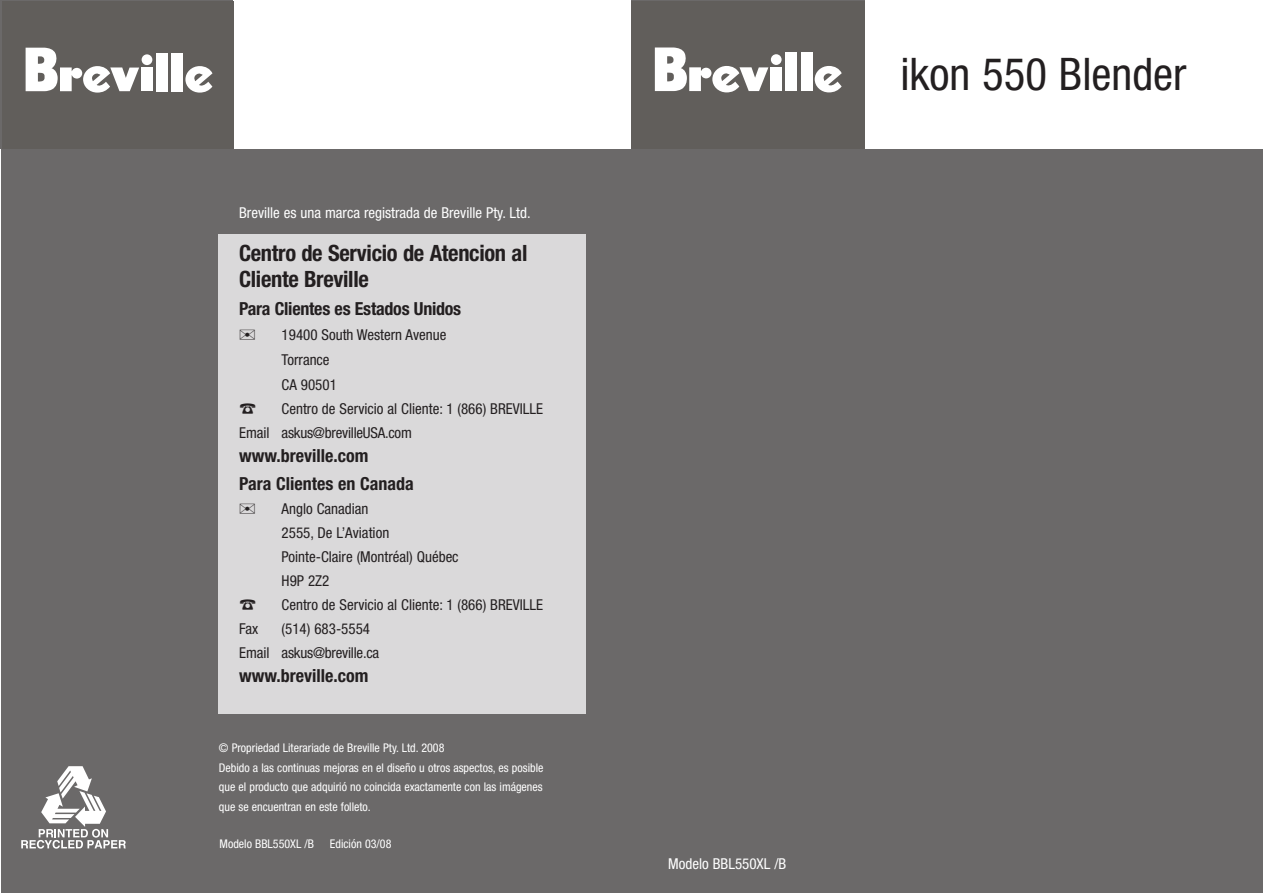
<style>
.page{position:relative;width:1263px;height:893px;background:#fff}
.page>*{position:absolute;margin:0;border:0;box-sizing:border-box;transform-origin:0 0}
.t1{font:condensed 45px "Helvetica Neue";color:#231f20}
.t2{font:700 condensed 22.5px/25.5px "Helvetica Neue";letter-spacing:-.015em;color:#231f20}
.t3{font:700 condensed 18px/28.2px "Helvetica Neue";color:#231f20}
.t4{font:condensed 15px/24px "Helvetica Neue";color:#231f20}
.t5{font:condensed 15px "Helvetica Neue";color:#fff}
.t6{font:condensed 12px/19.5px "Helvetica Neue";color:#fff}
</style>
<div class="page">
<div style="left:631px;top:149px;width:632px;height:744px;background:#6b6969"></div>
<div style="left:631px;top:1px;width:234px;height:148px;background:#615e5b"></div>
<svg style="left:655px;top:48px;width:113px;height:44px"></svg>
<div style="left:771px;top:54px;width:11px;height:11px;background:#fff;border-radius:50%"></div>
<div style="left:770px;top:67px;width:12px;height:24px;background:#fff"></div>
<div style="left:785px;top:53px;width:12px;height:38px;background:#fff"></div>
<div style="left:801px;top:53px;width:11px;height:38px;background:#fff"></div>
<svg style="left:815px;top:66px;width:27px;height:26px"></svg>
<div style="left:1px;top:149px;width:645px;height:744px;background:#6b6969"></div>
<div style="left:218px;top:235px;width:368px;height:479px;background:#dad9da"></div>
<svg style="left:21px;top:766px;width:105px;height:83px"></svg>
<div style="left:2px;top:1px;width:231px;height:148px;background:#615e5b"></div>
<svg style="left:26px;top:48px;width:113px;height:45px"></svg>
<div style="left:142px;top:54px;width:10px;height:11px;background:#fff;border-radius:50%"></div>
<div style="left:141px;top:68px;width:12px;height:23px;background:#fff"></div>
<div style="left:156px;top:53px;width:12px;height:38px;background:#fff"></div>
<div style="left:172px;top:53px;width:11px;height:38px;background:#fff"></div>
<svg style="left:185px;top:66px;width:27px;height:27px"></svg>
<p class="t5" style="left:239px;top:207px;width:293px">Breville es una marca registrada de Breville Pty. Ltd.</p>
<h2 class="t2" style="left:239px;top:243px;width:290px">Centro de Servicio de Atencion al<br>Cliente Breville</h2>
<p class="t3" style="left:239px;top:297px;width:224px">Para Clientes es Estados Unidos</p>
<p class="t4" style="left:239px;top:324px;width:209px">✉ 19400 South Western Avenue</p>
<p class="t4" style="left:282px;top:349px;width:50px">Torrance</p>
<p class="t4" style="left:282px;top:374px;width:57px">CA 90501</p>
<p class="t4" style="left:239px;top:398px;width:305px">☎ Centro de Servicio al Cliente: 1 (866) BREVILLE</p>
<p class="t4" style="left:239px;top:422px;width:174px">Email askus@brevilleUSA.com</p>
<p class="t3" style="left:239px;top:443px;width:176px">www.breville.com<br>Para Clientes en Canada</p>
<p class="t4" style="left:239px;top:498px;width:131px">✉ Anglo Canadian</p>
<p class="t4" style="left:282px;top:522px;width:109px">2555, De L’Aviation</p>
<p class="t4" style="left:282px;top:546px;width:179px">Pointe-Claire (Montréal) Québec</p>
<p class="t4" style="left:282px;top:570px;width:49px">H9P 2Z2</p>
<p class="t4" style="left:239px;top:594px;width:305px">☎ Centro de Servicio al Cliente: 1 (866) BREVILLE</p>
<p class="t4" style="left:239px;top:618px;width:21px">Fax</p>
<p class="t4" style="left:239px;top:618px;width:142px;text-indent:43px">(514) 683-5554<br>Email askus@breville.ca</p>
<p class="t3" style="left:239px;top:663px;width:131px">www.breville.com</p>
<p class="t6" style="left:219px;top:739px;width:326px">© Propriedad Literariade de Breville Pty. Ltd. 2008<br>Debido a las continuas mejoras en el diseño u otros aspectos, es posible que el producto que adquirió no coincida exactamente con las imágenes que se encuentran en este folleto.</p>
<p class="t6" style="left:220px;top:835px;width:96px">Modelo BBL550XL /B</p>
<p class="t6" style="left:330px;top:835px;width:63px">Edición 03/08</p>
<h1 class="t1" style="left:900px;top:58px;width:287px">ikon 550 Blender</h1>
<p class="t5" style="left:668px;top:858px;width:120px">Modelo BBL550XL /B</p>
</div>
